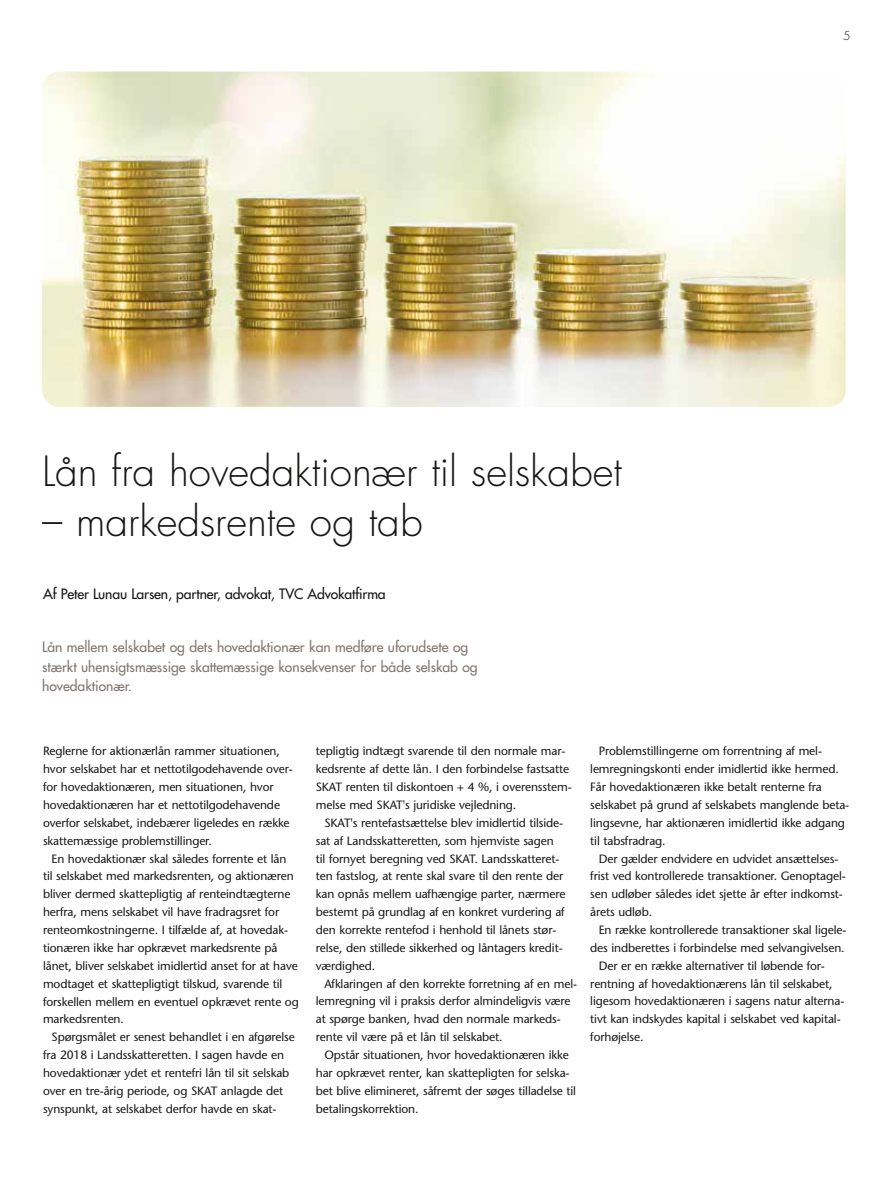
<style>
.page{position:relative;width:893px;height:1191px;background:#fff}
.page>*{position:absolute;margin:0;border:0;box-sizing:border-box;transform-origin:0 0}
.t1{font:300 40.5px "Futura";color:#181716}
.t2{font:13.95px/19.5px "Futura";color:#827773}
.t3{font:13.95px "Futura";letter-spacing:-.01em;color:#181716}
.t4{font:12px/17.9px "Stone Sans";letter-spacing:-.01em;color:#181716}
.t5{font:300 12px "Futura";color:#181716}
</style>
<div class="page">
<img style="left:42px;top:72px;width:804px;height:335px">
<h1 class="t1" style="left:42px;top:447px;width:581px">Lån fra hovedaktionær til selskabet</h1>
<h1 class="t1" style="left:42px;top:496px;width:382px">– markedsrente og tab</h1>
<p class="t3" style="left:43px;top:585px;width:344px">Af Peter Lunau Larsen, partner, advokat, TVC Advokatfirma</p>
<p class="t2" style="left:42px;top:637px;width:437px">Lån mellem selskabet og dets hovedaktionær kan medføre uforudsete og stærkt uhensigtsmæssige skattemæssige konsekvenser for både selskab og hovedaktionær.</p>
<p class="t5" style="left:843px;top:28px;width:9px">5</p>
<p class="t4" style="left:43px;top:742px;width:251px">Reglerne for aktionærlån rammer situationen, hvor selskabet har et nettotilgodehavende over&shy;for hovedaktionæren, men situationen, hvor hovedaktionæren har et nettotilgodehavende overfor selskabet, indebærer ligeledes en række skattemæssige problemstillinger.</p>
<p class="t4" style="left:43px;top:849px;width:257px;text-indent:9px">En hovedaktionær skal således forrente et lån til selskabet med markedsrenten, og aktionæren bliver dermed skattepligtig af renteindtægterne herfra, mens selskabet vil have fradragsret for renteomkostningerne. I tilfælde af, at hovedak&shy;tionæren ikke har opkrævet markedsrente på lånet, bliver selskabet imidlertid anset for at have modtaget et skattepligtigt tilskud, svarende til forskellen mellem en eventuel opkrævet rente og markedsrenten.</p>
<p class="t4" style="left:43px;top:1028px;width:253px;text-indent:9px">Spørgsmålet er senest behandlet i en afgørelse fra 2018 i Landsskatteretten. I sagen havde en hovedaktionær ydet et rentefri lån til sit selskab over en tre-årig periode, og SKAT anlagde det synspunkt, at selskabet derfor havde en skat-</p>
<p class="t4" style="left:316px;top:742px;width:257px">tepligtig indtægt svarende til den normale mar&shy;kedsrente af dette lån. I den forbindelse fastsatte SKAT renten til diskontoen + 4 %, i overensstem&shy;melse med SKAT's juridiske vejledning.</p>
<p class="t4" style="left:316px;top:813px;width:251px;text-indent:9px">SKAT's rentefastsættelse blev imidlertid tilside&shy;sat af Landsskatteretten, som hjemviste sagen til fornyet beregning ved SKAT. Landsskatteret&shy;ten fastslog, at rente skal svare til den rente der kan opnås mellem uafhængige parter, nærmere bestemt på grundlag af en konkret vurdering af den korrekte rentefod i henhold til lånets stør&shy;relse, den stillede sikkerhed og låntagers kredit&shy;værdighed.</p>
<p class="t4" style="left:316px;top:974px;width:263px;text-indent:9px">Afklaringen af den korrekte forretning af en mel&shy;lemregning vil i praksis derfor almindeligvis være at spørge banken, hvad den normale markeds&shy;rente vil være på et lån til selskabet.</p>
<p class="t4" style="left:316px;top:1046px;width:262px;text-indent:9px">Opstår situationen, hvor hovedaktionæren ikke har opkrævet renter, kan skattepligten for selska&shy;bet blive elimineret, såfremt der søges tilladelse til betalingskorrektion.</p>
<p class="t4" style="left:590px;top:742px;width:260px;text-indent:9px">Problemstillingerne om forrentning af mel&shy;lemregningskonti ender imidlertid ikke hermed.<br>Får hovedaktionæren ikke betalt renterne fra selskabet på grund af selskabets manglende beta&shy;lingsevne, har aktionæren imidlertid ikke adgang til tabsfradrag.</p>
<p class="t4" style="left:590px;top:849px;width:257px;text-indent:9px">Der gælder endvidere en udvidet ansættelses&shy;frist ved kontrollerede transaktioner. Genoptagel&shy;sen udløber således idet sjette år efter indkomst&shy;årets udløb.</p>
<p class="t4" style="left:599px;top:921px;width:249px">En række kontrollerede transaktioner skal ligele-</p>
<p class="t4" style="left:590px;top:938px;width:256px">des indberettes i forbindelse med selvangivelsen.</p>
<p class="t4" style="left:599px;top:956px;width:228px">Der er en række alternativer til løbende for-</p>
<p class="t4" style="left:590px;top:974px;width:244px">rentning af hovedaktionærens lån til selskabet,</p>
<p class="t4" style="left:590px;top:992px;width:256px">ligesom hovedaktionæren i sagens natur alterna-</p>
<p class="t4" style="left:590px;top:1010px;width:252px">tivt kan indskydes kapital i selskabet ved kapital-</p>
<p class="t4" style="left:590px;top:1028px;width:55px">forhøjelse.</p>
</div>
